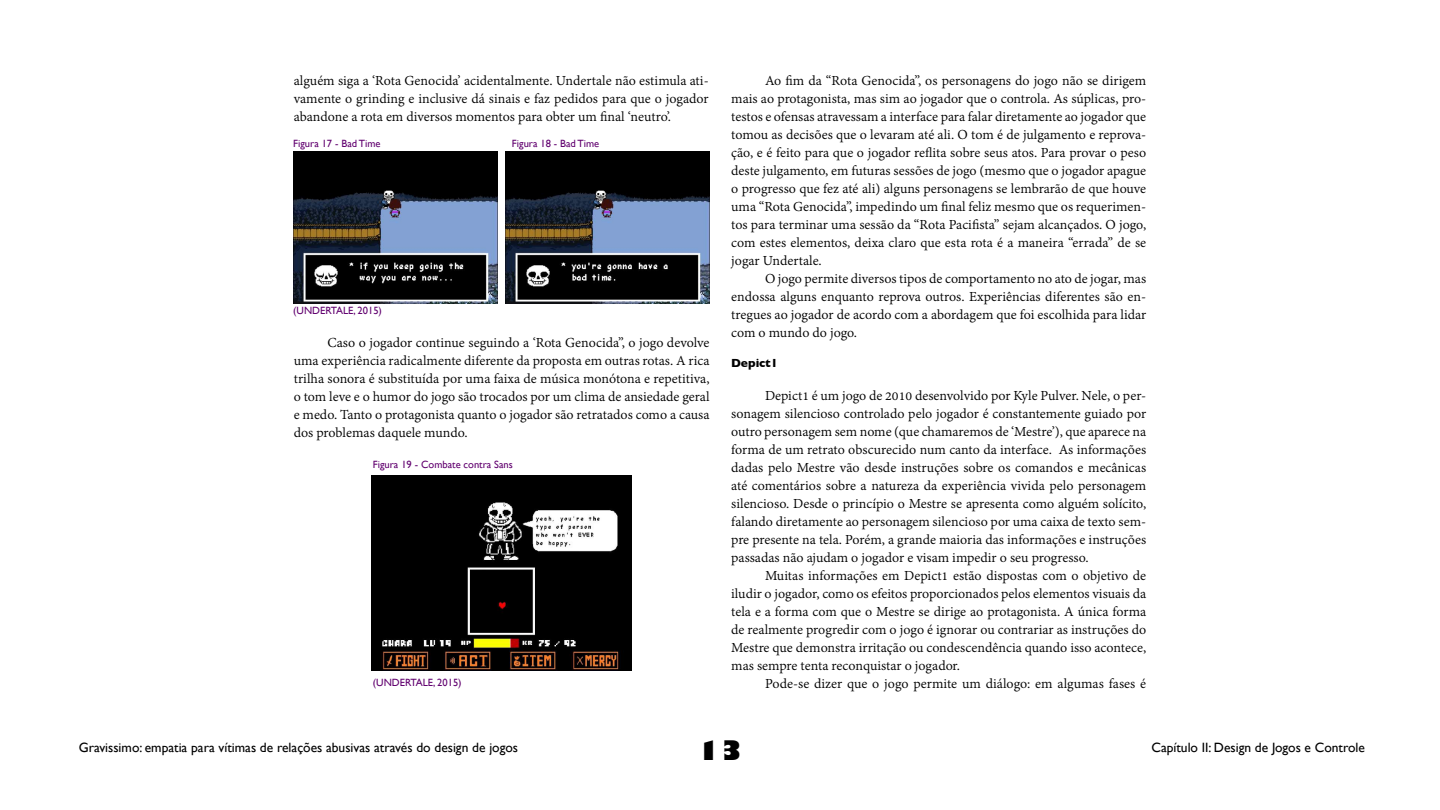
<style>
.page{position:relative;width:1440px;height:810px;background:#fff}
.page>*{position:absolute;margin:0;border:0;box-sizing:border-box;transform-origin:0 0}
.t1{font:800 26.25px "Gill Sans";color:#000}
.t2{font:15px/18px "Adobe Devanagari";color:#000;text-align:justify}
.t3{font:13.5px "Gill Sans";color:#000}
.t4{font:700 12px "Gill Sans";letter-spacing:-.01em;color:#000}
.t5{font:10.5px "Gill Sans";color:#61006f}
</style>
<div class="page">
<img style="left:293px;top:151px;width:205px;height:153px">
<img style="left:505px;top:151px;width:204px;height:153px">
<img style="left:372px;top:476px;width:260px;height:194px">
<p class="t2" style="left:294px;top:73px;width:417px">alguém siga a ‘Rota Genocida’ acidentalmente. Undertale não estimula ati&shy;vamente o grinding e inclusive dá sinais e faz pedidos para que o jogador abandone a rota em diversos momentos para obter um final ‘neutro’.</p>
<p class="t5" style="left:293px;top:137px;width:89px">Figura 17 - Bad Time</p>
<p class="t5" style="left:512px;top:137px;width:89px">Figura 18 - Bad Time</p>
<p class="t5" style="left:293px;top:305px;width:90px">(UNDERTALE, 2015)</p>
<p class="t2" style="left:294px;top:334px;width:417px;text-indent:34px">Caso o jogador continue seguindo a ‘Rota Genocida”, o jogo devolve uma experiência radicalmente diferente da proposta em outras rotas. A rica trilha sonora é substituída por uma faixa de música monótona e repetitiva, o tom leve e o humor do jogo são trocados por um clima de ansiedade geral e medo. Tanto o protagonista quanto o jogador são retratados como a causa dos problemas daquele mundo.</p>
<p class="t5" style="left:373px;top:458px;width:142px">Figura 19 - Combate contra Sans</p>
<p class="t5" style="left:373px;top:676px;width:90px">(UNDERTALE, 2015)</p>
<p class="t2" style="left:731px;top:73px;width:417px;text-indent:34px">Ao fim da “Rota Genocida”, os personagens do jogo não se dirigem mais ao protagonista, mas sim ao jogador que o controla. As súplicas, pro&shy;testos e ofensas atravessam a interface para falar diretamente ao jogador que tomou as decisões que o levaram até ali. O tom é de julgamento e reprova&shy;ção, e é feito para que o jogador reflita sobre seus atos. Para provar o peso deste julgamento, em futuras sessões de jogo (mesmo que o jogador apague o progresso que fez até ali) alguns personagens se lembrarão de que houve uma “Rota Genocida”, impedindo um final feliz mesmo que os requerimen&shy;tos para terminar uma sessão da “Rota Pacifista” sejam alcançados. O jogo, com estes elementos, deixa claro que esta rota é a maneira “errada” de se jogar Undertale.</p>
<p class="t2" style="left:731px;top:271px;width:417px;text-indent:34px">O jogo permite diversos tipos de comportamento no ato de jogar, mas endossa alguns enquanto reprova outros. Experiências diferentes são en&shy;tregues ao jogador de acordo com a abordagem que foi escolhida para lidar com o mundo do jogo.</p>
<p class="t4" style="left:731px;top:353px;width:48px">Depict1</p>
<p class="t2" style="left:731px;top:387px;width:417px;text-indent:34px">Depict1 é um jogo de 2010 desenvolvido por Kyle Pulver. Nele, o per&shy;sonagem silencioso controlado pelo jogador é constantemente guiado por outro personagem sem nome (que chamaremos de ‘Mestre’), que aparece na forma de um retrato obscurecido num canto da interface. As informações dadas pelo Mestre vão desde instruções sobre os comandos e mecânicas até comentários sobre a natureza da experiência vivida pelo personagem silencioso. Desde o princípio o Mestre se apresenta como alguém solícito, falando diretamente ao personagem silencioso por uma caixa de texto sem&shy;pre presente na tela. Porém, a grande maioria das informações e instruções passadas não ajudam o jogador e visam impedir o seu progresso.</p>
<p class="t2" style="left:731px;top:567px;width:417px;text-indent:34px">Muitas informações em Depict1 estão dispostas com o objetivo de iludir o jogador, como os efeitos proporcionados pelos elementos visuais da tela e a forma com que o Mestre se dirige ao protagonista. A única forma de realmente progredir com o jogo é ignorar ou contrariar as instruções do Mestre que demonstra irritação ou condescendência quando isso acontece, mas sempre tenta reconquistar o jogador.</p>
<p class="t2" style="left:765px;top:675px;width:383px">Pode-se dizer que o jogo permite um diálogo: em algumas fases é</p>
<p class="t3" style="left:79px;top:740px;width:441px">Gravissimo: empatia para vítimas de relações abusivas através do design de jogos</p>
<h1 class="t1" style="left:698px;top:730px;width:46px">13</h1>
<p class="t3" style="left:1152px;top:740px;width:215px">Capítulo II: Design de Jogos e Controle</p>
</div>
